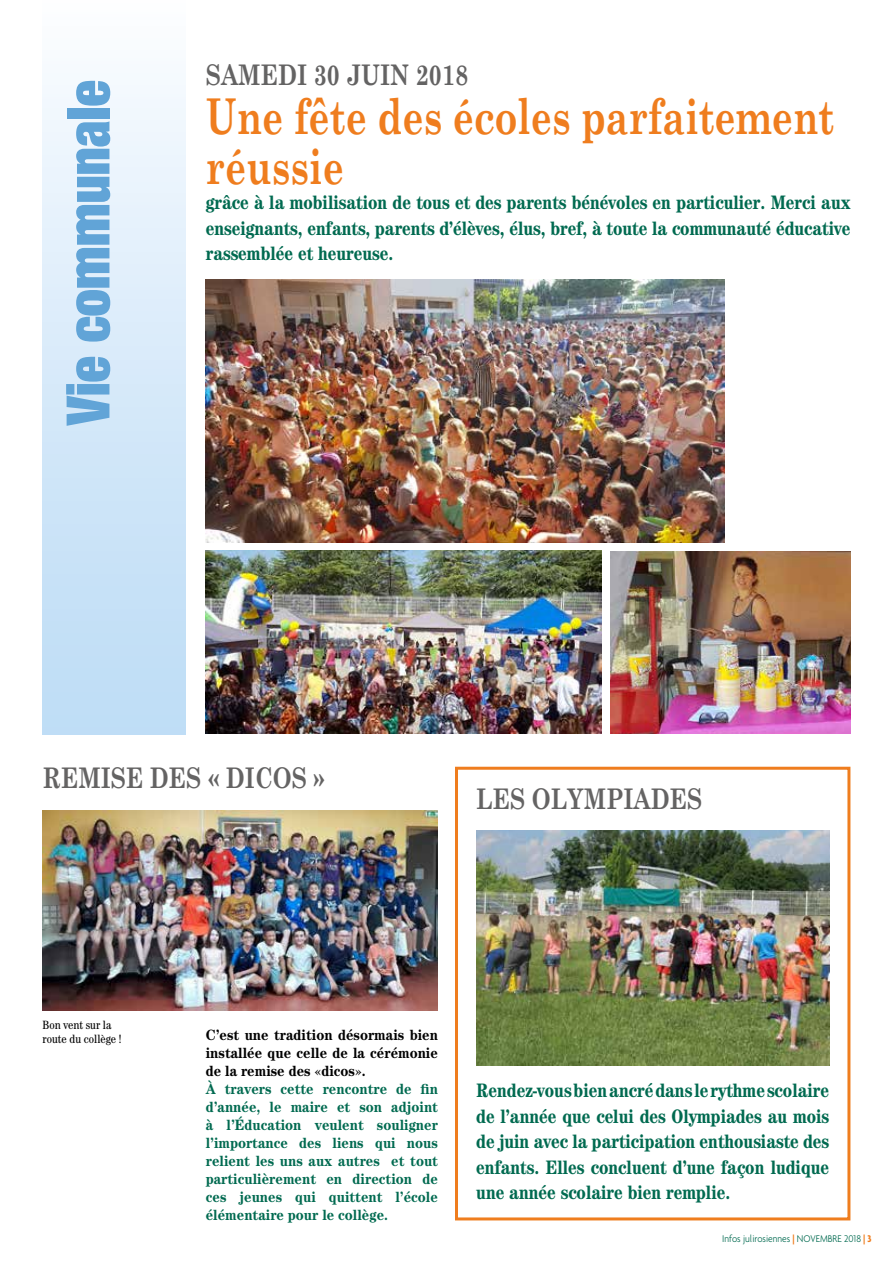
<style>
.page{position:relative;width:893px;height:1263px;background:#fff}
.page>*{position:absolute;margin:0;border:0;box-sizing:border-box;transform-origin:0 0}
.t1{font:900 expanded 60px "Helvetica Neue";color:#61a4d7;scale:.9 1}
.t2{font:700 49.5px/49.5px "Century Schoolbook";color:#ef7d1e;scale:.75 1}
.t3{font:700 28.5px "Century Schoolbook";color:#646363;scale:.8 1}
.t4{font:700 condensed 19.5px/25.5px "Century";color:#006a50;text-align:justify}
.t5{font:700 15px/18px "Century";color:#006a50;text-align:justify;scale:.9 1}
.t6{font:700 15px/18px "Century";color:#000;text-align:justify;scale:.9 1}
.t7{font:condensed 12px/14.4px "Century";color:#000}
.t8{font:300 10.5px "Agenda";color:#006a50;scale:.9 1}
.s1{font-weight:700;color:#ef7d1e}
</style>
<div class="page">
<div style="left:455px;top:767px;width:395px;height:453px;border:3px solid #ef7d1e"></div>
<div style="left:43px;top:0;width:142px;height:735px;background:linear-gradient(to bottom,#fafcff,#badbf5)"></div>
<img style="left:43px;top:810px;width:395px;height:200px">
<img style="left:476px;top:830px;width:353px;height:235px">
<img style="left:610px;top:551px;width:240px;height:182px">
<img style="left:206px;top:551px;width:395px;height:182px">
<img style="left:206px;top:280px;width:518px;height:262px">
<h1 class="t1" style="left:50px;top:425px;width:385px;rotate:-90deg">Vie communale</h1>
<h3 class="t3" style="left:206px;top:57px;width:329px">SAMEDI 30 JUIN 2018</h3>
<h2 class="t2" style="left:206px;top:91px;width:839px">Une fête des écoles parfaitement réussie</h2>
<p class="t4" style="left:206px;top:190px;width:646px">grâce à la mobilisation de tous et des parents bénévoles en particulier. Merci aux enseignants, enfants, parents d’élèves, élus, bref, à toute la communauté éducative rassemblée et heureuse.</p>
<h3 class="t3" style="left:43px;top:760px;width:355px">REMISE DES « DICOS »</h3>
<h3 class="t3" style="left:476px;top:781px;width:284px">LES OLYMPIADES</h3>
<p class="t7" style="left:43px;top:1017px;width:81px">Bon vent sur la route du collège !</p>
<p class="t6" style="left:206px;top:1026px;width:259px">C’est une tradition désormais bien installée que celle de la cérémonie de la remise des «dicos».</p>
<p class="t5" style="left:206px;top:1080px;width:259px">À travers cette rencontre de fin d’année, le maire et son adjoint à l’Éducation veulent souligner l’importance des liens qui nous relient les uns aux autres et tout particulièrement en direction de ces jeunes qui quittent l’école élémentaire pour le collège.</p>
<p class="t4" style="left:476px;top:1077px;width:354px">Rendez-vous bien ancré dans le rythme scolaire de l’année que celui des Olympiades au mois de juin avec la participation enthousiaste des enfants. Elles concluent d’une façon ludique une année scolaire bien remplie.</p>
<p class="t8" style="left:722px;top:1232px;width:167px">Infos julirosiennes <span class="s1">|</span> NOVEMBRE 2018 <span class="s1">| 3</span></p>
</div>
